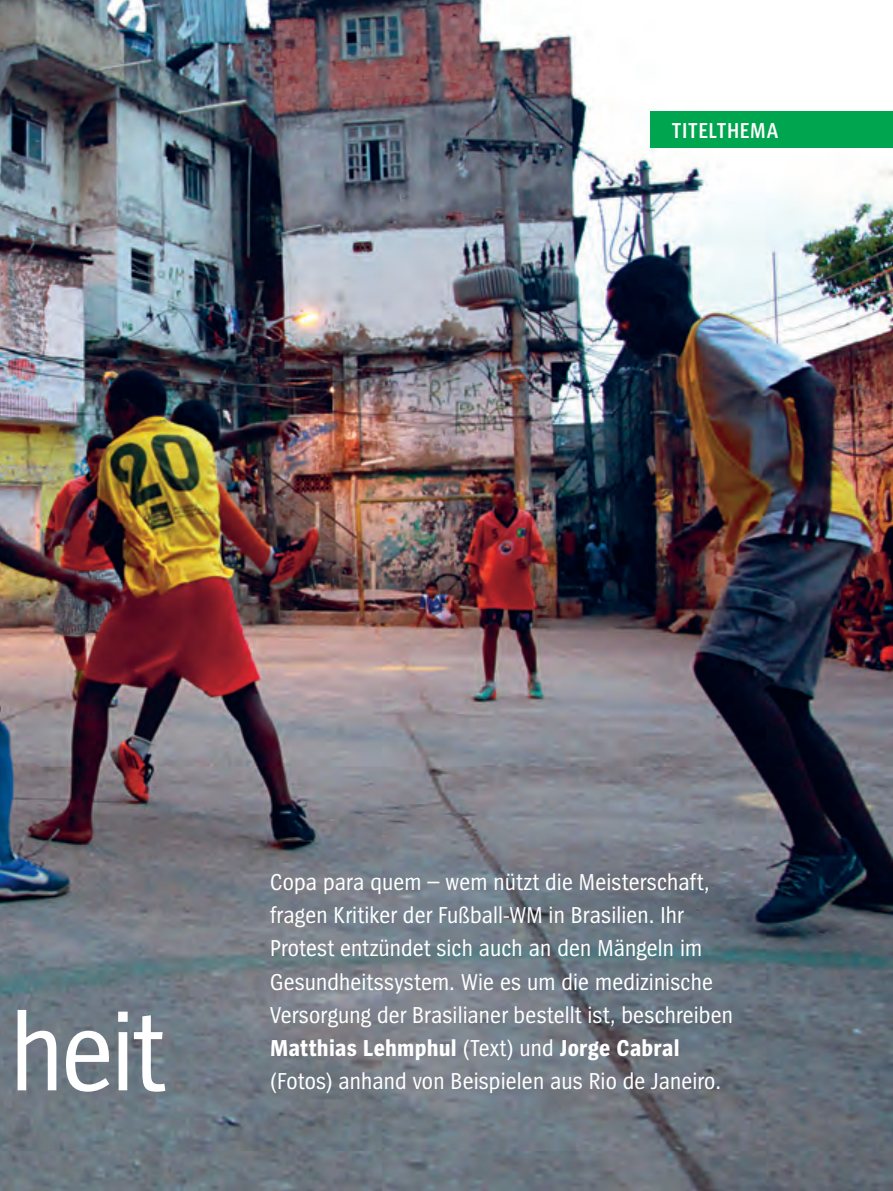
<style>
.page{position:relative;width:893px;height:1191px;background:#fff}
.page>*{position:absolute;margin:0;border:0;box-sizing:border-box;transform-origin:0 0}
.t1{font:115.5px "Spiegel Cd";color:#fff}
.t2{font:24px/33px "Spiegel Cd";letter-spacing:.005em;color:#fff}
.Recht_Dachzeile{font:600 22.5px "Spiegel Cd";letter-spacing:.045em;color:#fff}
.s1{font-weight:700}
</style>
<div class="page">
<img style="left:0;top:0;width:893px;height:1191px">
<div style="left:651px;top:111px;width:242px;height:36px;background:#00a54f"></div>
<svg style="left:802px;top:1148px;width:17px;height:13px"></svg>
<p class="Recht_Dachzeile" style="left:672px;top:119px;width:108px">TITELTHEMA</p>
<h1 class="t1" style="left:10px;top:994px;width:155px">heit</h1>
<p class="t2" style="left:270px;top:866px;width:464px">Copa para quem – wem nützt die Meisterschaft, fragen Kritiker der Fußball-WM in Brasilien. Ihr Protest entzündet sich auch an den Mängeln im Gesundheitssystem. Wie es um die medizinische Versorgung der Brasilianer bestellt ist, beschreiben <span class="s1">Matthias Lehmphul</span> (Text) und <span class="s1">Jorge Cabral</span></p>
<p class="t2" style="left:270px;top:1064px;width:453px">(Fotos) anhand von Beispielen aus Rio de Janeiro.</p>
</div>
